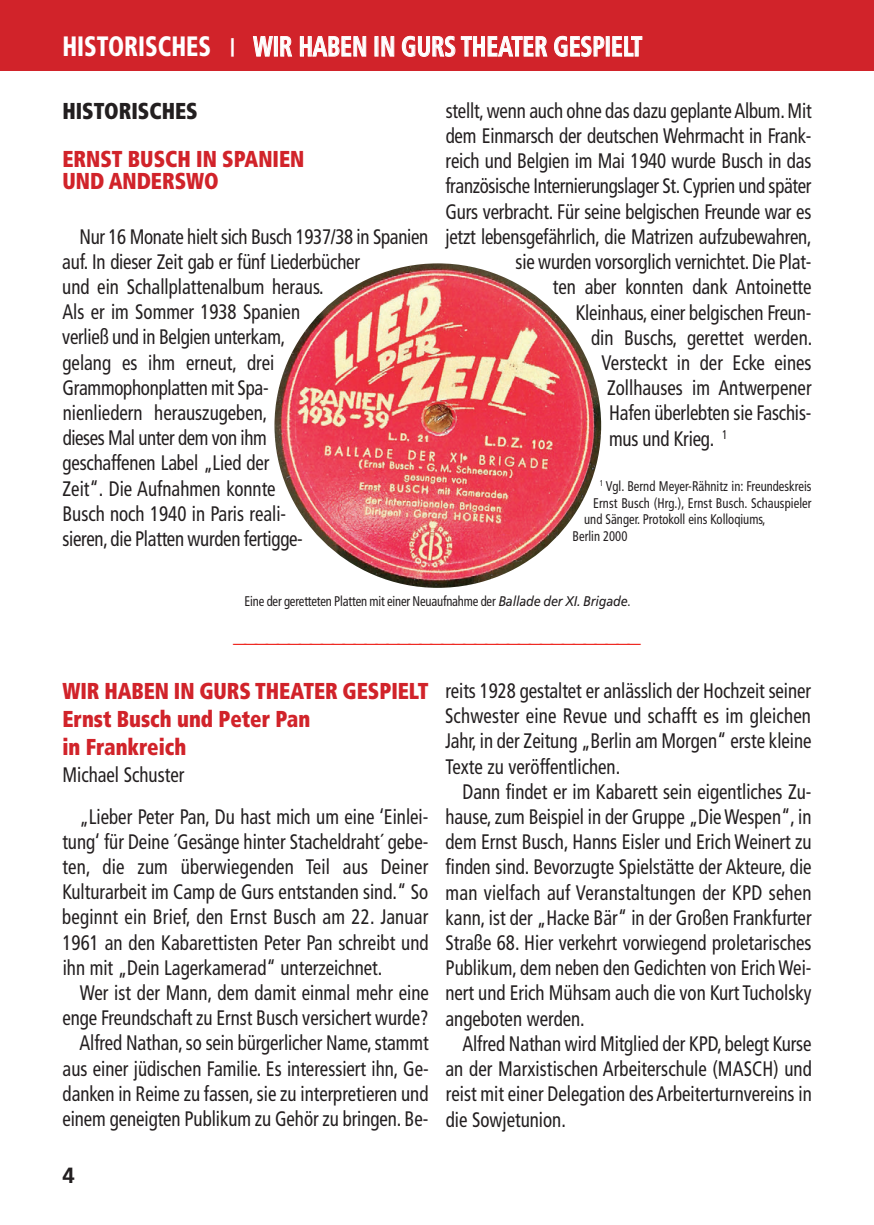
<style>
.page{position:relative;width:874px;height:1225px;background:#fff}
.page>*{position:absolute;margin:0;border:0;box-sizing:border-box;transform-origin:0 0}
.t1{font:700 condensed 28px "Frutiger LT Com";color:#fff;scale:.84 1}
.t2{font:700 24px "Helvetica";color:#ee2a23}
.t3{font:900 condensed 23px/27.6px "Frutiger";color:#d1232a;scale:.9 1}
.t4{font:900 condensed 23px "Frutiger";color:#231f20;scale:.9 1}
.t5{font:700 22px "Frutiger";color:#231f20}
.t6{font:condensed 21px/25.2px "Frutiger LT Com";letter-spacing:-.005em;color:#231f20;text-align:justify;scale:.9 1}
.t7{font:condensed 14px "Frutiger LT Com";color:#231f20;scale:.9 1}
.s1{font-family:"Frutiger";font-weight:900}
.s2{font-size:18.4px}
.s3{font-family:"Frutiger";font-style:italic;font-stretch:normal}
</style>
<div class="page">
<div style="left:0;top:0;width:873px;height:71px;background:#d1232a"></div>
<svg style="left:252px;top:36px;width:21px;height:21px"></svg>
<div style="left:274px;top:36px;width:4px;height:21px;border:1px solid #fff"></div>
<svg style="left:280px;top:36px;width:12px;height:21px"></svg>
<svg style="left:299px;top:36px;width:67px;height:21px"></svg>
<svg style="left:381px;top:36px;width:13px;height:21px"></svg>
<svg style="left:401px;top:35px;width:146px;height:22px"></svg>
<svg style="left:554px;top:36px;width:50px;height:21px"></svg>
<div style="left:605px;top:36px;width:4px;height:21px;border:1px solid #fff"></div>
<svg style="left:612px;top:36px;width:30px;height:21px"></svg>
<img style="left:274px;top:263px;width:327px;height:325px">
<h1 class="t1" style="left:62px;top:30px;width:691px"><span class="s1">HISTORISCHES</span> <span class="s2">|</span> WIR HABEN IN GURS THEATER GESPIELT</h1>
<p class="t4" style="left:62px;top:102px;width:152px">HISTORISCHES</p>
<p class="t3" style="left:62px;top:150px;width:270px;line-height:22px">ERNST BUSCH IN SPANIEN<br>UND ANDERSWO</p>
<p class="t6" style="left:62px;top:224px;width:408px;text-align:left;text-indent:17px">Nur 16 Monate hielt sich Busch 1937/38 in Spanien auf. In dieser Zeit gab er fünf Liederbücher<br>und ein Schallplattenalbum heraus.<br>Als er im Sommer 1938 Spanien<br>verließ und in Belgien unterkam,<br>gelang es ihm erneut, drei<br>Grammophonplatten mit Spa-<br>nienliedern herauszugeben,<br>dieses Mal unter dem von ihm<br>geschaffenen Label „Lied der<br>Zeit“. Die Aufnahmen konnte<br>Busch noch 1940 in Paris reali-<br>sieren, die Platten wurden fertigge-</p>
<p class="t6" style="left:445px;top:98px;width:408px">stellt, wenn auch ohne das dazu geplante Album. Mit</p>
<p class="t6" style="left:445px;top:123px;width:407px">dem Einmarsch der deutschen Wehrmacht in Frank-</p>
<p class="t6" style="left:445px;top:148px;width:408px">reich und Belgien im Mai 1940 wurde Busch in das</p>
<p class="t6" style="left:445px;top:174px;width:408px">französische Internierungslager St. Cyprien und später</p>
<p class="t6" style="left:445px;top:199px;width:408px">Gurs verbracht. Für seine belgischen Freunde war es</p>
<p class="t6" style="left:445px;top:224px;width:408px">jetzt lebensgefährlich, die Matrizen aufzubewahren,</p>
<p class="t6" style="left:515px;top:249px;width:330px">sie wurden vorsorglich vernichtet. Die Plat-</p>
<p class="t6" style="left:552px;top:274px;width:289px">ten aber konnten dank Antoinette</p>
<p class="t6" style="left:575px;top:300px;width:263px">Kleinhaus, einer belgischen Freun-</p>
<p class="t6" style="left:591px;top:325px;width:247px">din Buschs, gerettet werden.</p>
<p class="t6" style="left:601px;top:350px;width:235px">Versteckt in der Ecke eines</p>
<p class="t6" style="left:606px;top:375px;width:228px">Zollhauses im Antwerpener</p>
<p class="t6" style="left:609px;top:400px;width:226px">Hafen überlebten sie Faschis-</p>
<p class="t6" style="left:608px;top:426px;width:133px">mus und Krieg. <sup>1</sup></p>
<p class="t7" style="left:599px;top:478px;width:236px"><sup>1</sup> Vgl. Bernd Meyer-Rähnitz in: Freundeskreis</p>
<p class="t7" style="left:593px;top:494px;width:244px">Ernst Busch (Hrg.), Ernst Busch. Schauspieler</p>
<p class="t7" style="left:584px;top:511px;width:203px">und Sänger. Protokoll eins Kolloqiums,</p>
<p class="t7" style="left:572px;top:528px;width:62px">Berlin 2000</p>
<p class="t7" style="left:244px;top:593px;width:430px">Eine der geretteten Platten mit einer Neuaufnahme der <span class="s3">Ballade der XI. Brigade</span>.</p>
<p class="t2" style="left:233px;top:620px;width:409px">_____________________________________</p>
<p class="t3" style="left:62px;top:679px;width:408px">WIR HABEN IN GURS THEATER GESPIELT<br>Ernst Busch und Peter Pan<br>in Frankreich</p>
<p class="t6" style="left:79px;top:754px;width:389px;line-height:41.2px;text-indent:-17px">Michael Schuster<br>„Lieber Peter Pan, Du hast mich um eine ‘Einlei-</p>
<p class="t6" style="left:62px;top:829px;width:408px">tung‘ für Deine ´Gesänge hinter Stacheldraht´ gebe&shy;ten, die zum überwiegenden Teil aus Deiner Kulturarbeit im Camp de Gurs entstanden sind.“ So beginnt ein Brief, den Ernst Busch am 22. Januar 1961 an den Kabarettisten Peter Pan schreibt und ihn mit „Dein Lagerkamerad“ unterzeichnet.</p>
<p class="t6" style="left:62px;top:980px;width:408px;text-align:right">Wer ist der Mann, dem damit einmal mehr eine enge Freundschaft zu Ernst Busch versichert wurde?<br>Alfred Nathan, so sein bürgerlicher Name, stammt aus einer jüdischen Familie. Es interessiert ihn, Ge&shy;danken in Reime zu fassen, sie zu interpretieren und einem geneigten Publikum zu Gehör zu bringen. Be-</p>
<p class="t5" style="left:62px;top:1166px;width:14px">4</p>
<p class="t6" style="left:445px;top:678px;width:408px">reits 1928 gestaltet er anlässlich der Hochzeit seiner Schwester eine Revue und schafft es im gleichen Jahr, in der Zeitung „Berlin am Morgen“ erste kleine Texte zu veröffentlichen.</p>
<p class="t6" style="left:445px;top:779px;width:408px;text-indent:17px">Dann findet er im Kabarett sein eigentliches Zu&shy;hause, zum Beispiel in der Gruppe „Die Wespen“, in dem Ernst Busch, Hanns Eisler und Erich Weinert zu finden sind. Bevorzugte Spielstätte der Akteure, die man vielfach auf Veranstaltungen der KPD sehen kann, ist der „Hacke Bär“ in der Großen Frankfurter Straße 68. Hier verkehrt vorwiegend proletarisches Publikum, dem neben den Gedichten von Erich Wei&shy;nert und Erich Mühsam auch die von Kurt Tucholsky angeboten werden.</p>
<p class="t6" style="left:445px;top:1031px;width:408px;text-indent:17px">Alfred Nathan wird Mitglied der KPD, belegt Kurse an der Marxistischen Arbeiterschule (MASCH) und reist mit einer Delegation des Arbeiterturnvereins in die Sowjetunion.</p>
</div>
